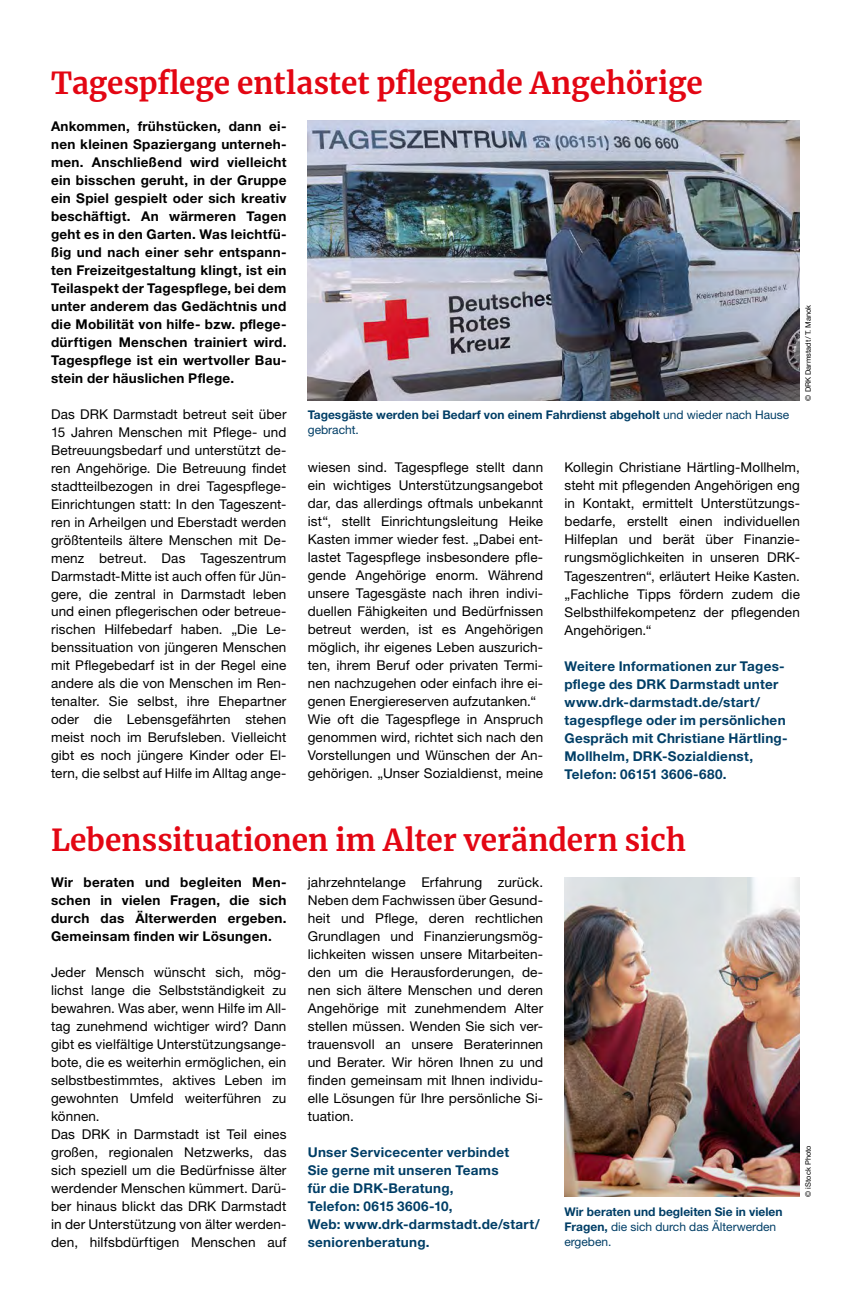
<style>
.page{position:relative;width:851px;height:1297px;background:#fff}
.page>*{position:absolute;margin:0;border:0;box-sizing:border-box;transform-origin:0 0}
.MGB_Headline{font:700 30px "Merriweather";color:#e30613}
.MGB_Copy{font:13.5px/18px "Helvetica Neue LT Pro";letter-spacing:.01em;color:#000;text-align:justify}
.MGB_Copy-2{font:700 13.5px/18px "Helvetica Neue LT Pro";letter-spacing:.02em;color:#000;text-align:justify}
.MGB_Info{font:700 13.5px/18px "Helvetica Neue LT Pro";letter-spacing:.02em;color:#003e66}
.MGB_BU{font:700 12px/15px "Helvetica Neue LT Pro";color:#003e66}
.MGB_Fotocredits{font:7.5px "Helvetica Neue LT Pro";color:#000}
.s1{font-weight:400}
</style>
<div class="page">
<img style="left:308px;top:120px;width:491px;height:281px">
<img style="left:564px;top:878px;width:235px;height:319px">
<p class="MGB_Headline" style="left:51px;top:63px;width:653px">Tagespflege entlastet pflegende Angehörige</p>
<p class="MGB_Copy-2" style="left:51px;top:116px;width:237px">Ankommen, frühstücken, dann ei&shy;nen kleinen Spaziergang unterneh&shy;men. Anschließend wird vielleicht ein bisschen geruht, in der Gruppe ein Spiel gespielt oder sich kreativ beschäftigt. An wärmeren Tagen geht es in den Garten. Was leichtfü&shy;ßig und nach einer sehr entspann&shy;ten Freizeitgestaltung klingt, ist ein Teilaspekt der Tagespflege, bei dem unter anderem das Gedächtnis und die Mobilität von hilfe- bzw. pflege&shy;dürftigen Menschen trainiert wird.<br>Tagespflege ist ein wertvoller Bau&shy;stein der häuslichen Pflege.</p>
<p class="MGB_Copy" style="left:51px;top:404px;width:237px">Das DRK Darmstadt betreut seit über 15 Jahren Menschen mit Pflege- und Betreuungsbedarf und unterstützt de&shy;ren Angehörige. Die Betreuung findet stadtteilbezogen in drei Tagespflege-Einrichtungen statt: In den Tageszent&shy;ren in Arheilgen und Eberstadt werden größtenteils ältere Menschen mit De&shy;menz betreut. Das Tageszentrum Darmstadt-Mitte ist auch offen für Jün&shy;gere, die zentral in Darmstadt leben und einen pflegerischen oder betreue&shy;rischen Hilfebedarf haben. „Die Le&shy;benssituation von jüngeren Menschen mit Pflegebedarf ist in der Regel eine andere als die von Menschen im Ren&shy;tenalter. Sie selbst, ihre Ehepartner oder die Lebensgefährten stehen meist noch im Berufsleben. Vielleicht gibt es noch jüngere Kinder oder El&shy;tern, die selbst auf Hilfe im Alltag ange-</p>
<p class="MGB_BU" style="left:308px;top:407px;width:483px">Tagesgäste werden bei Bedarf von einem Fahrdienst abgeholt <span class="s1">und wieder nach Hause gebracht.</span></p>
<p class="MGB_Fotocredits" style="left:803px;top:401px;width:97px;rotate:-90deg">© DRK Darmstadt/T. Manok</p>
<p class="MGB_Copy" style="left:308px;top:458px;width:237px">wiesen sind. Tagespflege stellt dann ein wichtiges Unterstützungsangebot dar, das allerdings oftmals unbekannt ist“, stellt Einrichtungsleitung Heike Kasten immer wieder fest. „Dabei ent&shy;lastet Tagespflege insbesondere pfle&shy;gende Angehörige enorm. Während unsere Tagesgäste nach ihren indivi&shy;duellen Fähigkeiten und Bedürfnissen betreut werden, ist es Angehörigen möglich, ihr eigenes Leben auszurich&shy;ten, ihrem Beruf oder privaten Termi&shy;nen nachzugehen oder einfach ihre ei&shy;genen Energiereserven aufzutanken.“</p>
<p class="MGB_Copy" style="left:308px;top:710px;width:237px">Wie oft die Tagespflege in Anspruch genommen wird, richtet sich nach den Vorstellungen und Wünschen der An&shy;gehörigen. „Unser Sozialdienst, meine</p>
<p class="MGB_Copy" style="left:564px;top:458px;width:237px">Kollegin Christiane Härtling-Mollhelm, steht mit pflegenden Angehörigen eng in Kontakt, ermittelt Unterstützungs&shy;bedarfe, erstellt einen individuellen Hilfeplan und berät über Finanzie&shy;rungsmöglichkeiten in unseren DRK-Tageszentren“, erläutert Heike Kasten. „Fachliche Tipps fördern zudem die Selbsthilfekompetenz der pflegenden Angehörigen.“</p>
<p class="MGB_Info" style="left:564px;top:656px;width:224px">Weitere Informationen zur Tages&shy;pflege des DRK Darmstadt unter www.drk-darmstadt.de/start/ tagespflege oder im persönlichen<br>Gespräch mit Christiane Härtling-<br>Mollhelm, DRK-Sozialdienst,<br>Telefon: 06151 3606-680.</p>
<p class="MGB_Headline" style="left:51px;top:819px;width:636px">Lebenssituationen im Alter verändern sich</p>
<p class="MGB_Copy-2" style="left:51px;top:872px;width:237px">Wir beraten und begleiten Men&shy;schen in vielen Fragen, die sich durch das Älterwerden ergeben.<br>Gemeinsam finden wir Lösungen.</p>
<p class="MGB_Copy" style="left:51px;top:962px;width:237px">Jeder Mensch wünscht sich, mög&shy;lichst lange die Selbstständigkeit zu bewahren. Was aber, wenn Hilfe im All&shy;tag zunehmend wichtiger wird? Dann gibt es vielfältige Unterstützungsange&shy;bote, die es weiterhin ermöglichen, ein selbstbestimmtes, aktives Leben im gewohnten Umfeld weiterführen zu können.</p>
<p class="MGB_Copy" style="left:51px;top:1124px;width:237px">Das DRK in Darmstadt ist Teil eines großen, regionalen Netzwerks, das sich speziell um die Bedürfnisse älter werdender Menschen kümmert. Darü&shy;ber hinaus blickt das DRK Darmstadt in der Unterstützung von älter werden&shy;den, hilfsbdürftigen Menschen auf</p>
<p class="MGB_Copy" style="left:308px;top:872px;width:237px">jahrzehntelange Erfahrung zurück.<br>Neben dem Fachwissen über Gesund&shy;heit und Pflege, deren rechtlichen Grundlagen und Finanzierungsmög&shy;lichkeiten wissen unsere Mitarbeiten&shy;den um die Herausforderungen, de&shy;nen sich ältere Menschen und deren Angehörige mit zunehmendem Alter stellen müssen. Wenden Sie sich ver&shy;trauensvoll an unsere Beraterinnen und Berater. Wir hören Ihnen zu und finden gemeinsam mit Ihnen individu&shy;elle Lösungen für Ihre persönliche Si&shy;tuation.</p>
<p class="MGB_Info" style="left:308px;top:1142px;width:233px">Unser Servicecenter verbindet<br>Sie gerne mit unseren Teams<br>für die DRK-Beratung,<br>Telefon: 0615 3606-10,<br>Web: www.drk-darmstadt.de/start/ seniorenberatung.</p>
<p class="MGB_BU" style="left:564px;top:1204px;width:219px">Wir beraten und begleiten Sie in vielen<br>Fragen, <span class="s1">die sich durch das Älterwerden ergeben.</span></p>
<p class="MGB_Fotocredits" style="left:803px;top:1197px;width:53px;rotate:-90deg">© iStock Photo</p>
</div>
